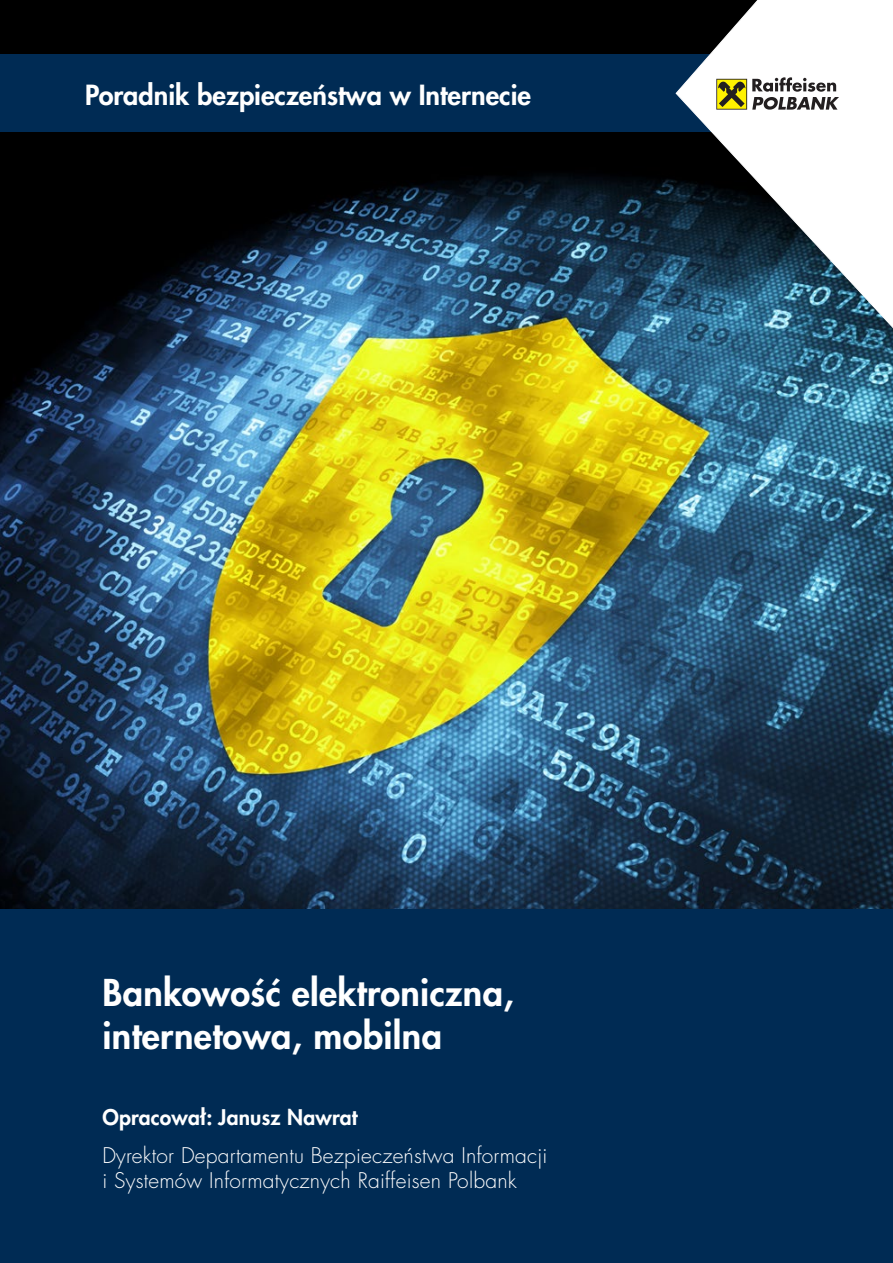
<style>
.page{position:relative;width:893px;height:1263px;background:#fff}
.page>*{position:absolute;margin:0;border:0;box-sizing:border-box;transform-origin:0 0}
.t1{font:800 36px/43.2px "Futura LT Pro";letter-spacing:.01em;color:#fff}
.t2{font:800 27px "Futura LT Pro";color:#fff}
.t3{font:300 21px/25.2px "Futura LT Pro";letter-spacing:.01em;color:#fff}
.t4{font:800 21px "Futura LT Pro";letter-spacing:.01em;color:#fff}
</style>
<div class="page">
<div style="left:0;top:0;width:676px;height:55px;background:#000"></div>
<img style="left:0;top:132px;width:893px;height:777px">
<div style="left:0;top:909px;width:893px;height:354px;background:#002b54"></div>
<div style="left:0;top:55px;width:893px;height:77px;background:#002b54"></div>
<svg style="left:676px;top:0;width:217px;height:445px"></svg>
<svg style="left:716px;top:79px;width:31px;height:31px"></svg>
<div style="left:717px;top:80px;width:29px;height:29px;background:#fff200"></div>
<svg style="left:718px;top:81px;width:27px;height:26px"></svg>
<svg style="left:752px;top:77px;width:87px;height:33px"></svg>
<p class="t2" style="left:85px;top:74px;width:447px">Poradnik bezpieczeństwa w Internecie</p>
<h1 class="t1" style="left:102px;top:969px;width:413px">Bankowość elektroniczna, internetowa, mobilna</h1>
<p class="t4" style="left:102px;top:1101px;width:257px">Opracował: Janusz Nawrat</p>
<p class="t3" style="left:102px;top:1143px;width:447px">Dyrektor Departamentu Bezpieczeństwa Informacji i Systemów Informatycznych Raiffeisen Polbank</p>
</div>
